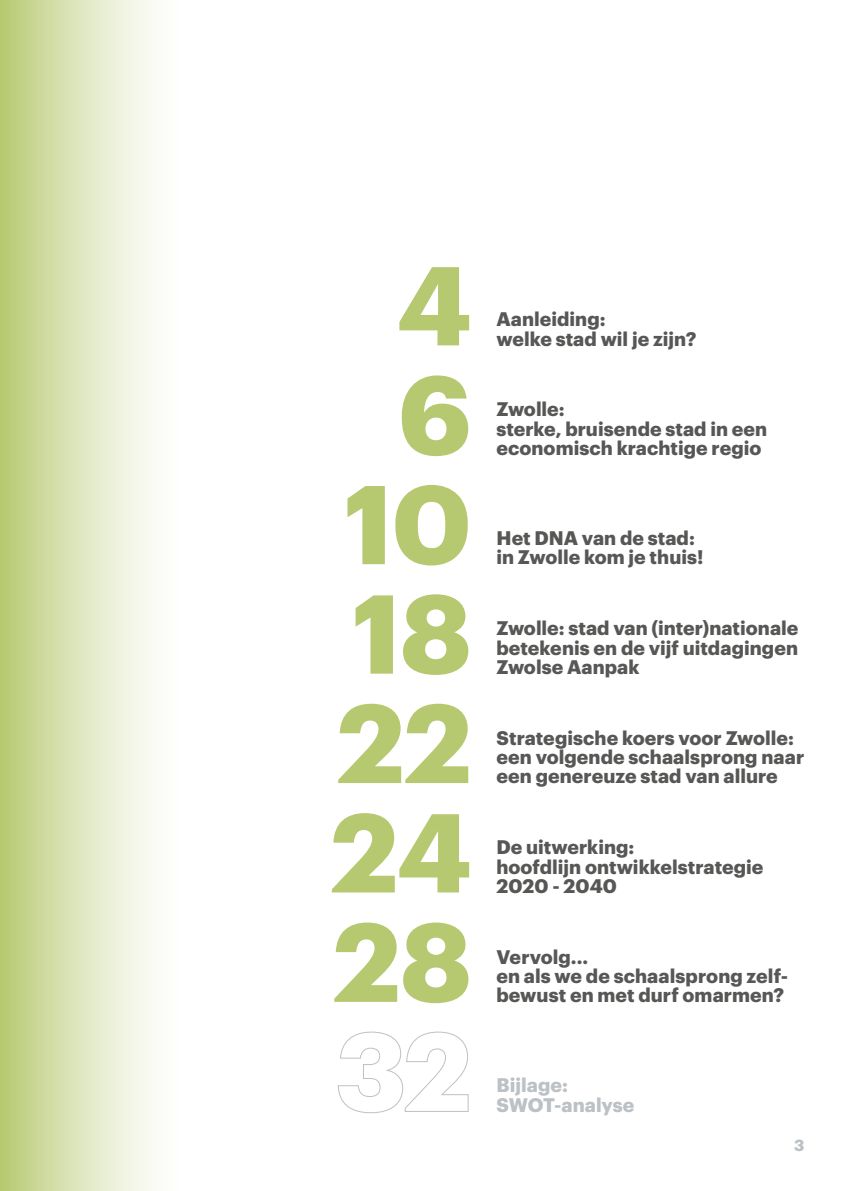
<style>
.page{position:relative;width:844px;height:1191px;background:#fff}
.page>*{position:absolute;margin:0;border:0;box-sizing:border-box;transform-origin:0 0}
.t1{font:700 109.38px/109.4px "Graphik";letter-spacing:-.01em;color:#b7c970;text-align:right}
.t2{font:700 19.25px/19.2px "Graphik";letter-spacing:.005em;color:#575756}
.t3{font:700 19.25px/19.2px "Graphik";letter-spacing:.005em;color:#bbc1c5}
.t4{font:700 15.75px "Graphik";color:#bbc1c5}
</style>
<div class="page">
<svg style="left:337px;top:1031px;width:132px;height:82px"></svg>
<div style="left:0;top:0;width:182px;height:1191px;background:linear-gradient(to right,#bccc7a,#fff)"></div>
<h1 class="t1" style="left:331px;top:241px;width:142px">4<br>6<br>10<br>18<br>22<br>24<br>28</h1>
<p class="t2" style="left:496px;top:308px;width:201px">Aanleiding:<br>welke stad wil je zijn?</p>
<p class="t2" style="left:496px;top:398px;width:272px">Zwolle:<br>sterke, bruisende stad in een economisch krachtige regio</p>
<p class="t2" style="left:496px;top:527px;width:208px">Het DNA van de stad: in Zwolle kom je thuis!</p>
<p class="t2" style="left:496px;top:617px;width:303px;text-align:justify">Zwolle: stad van (inter)nationale betekenis en de vijf uitdagingen Zwolse Aanpak</p>
<p class="t2" style="left:496px;top:726px;width:309px">Strategische koers voor Zwolle: een volgende schaalsprong naar een genereuze stad van allure</p>
<p class="t2" style="left:496px;top:836px;width:268px">De uitwerking:<br>hoofdlijn ontwikkelstrategie<br>2020 - 2040</p>
<p class="t2" style="left:496px;top:945px;width:293px">Vervolg...<br>en als we de schaalsprong zelf&shy;bewust en met durf omarmen?</p>
<p class="t3" style="left:496px;top:1074px;width:139px">Bijlage:<br>SWOT-analyse</p>
<p class="t4" style="left:793px;top:1133px;width:12px">3</p>
</div>
